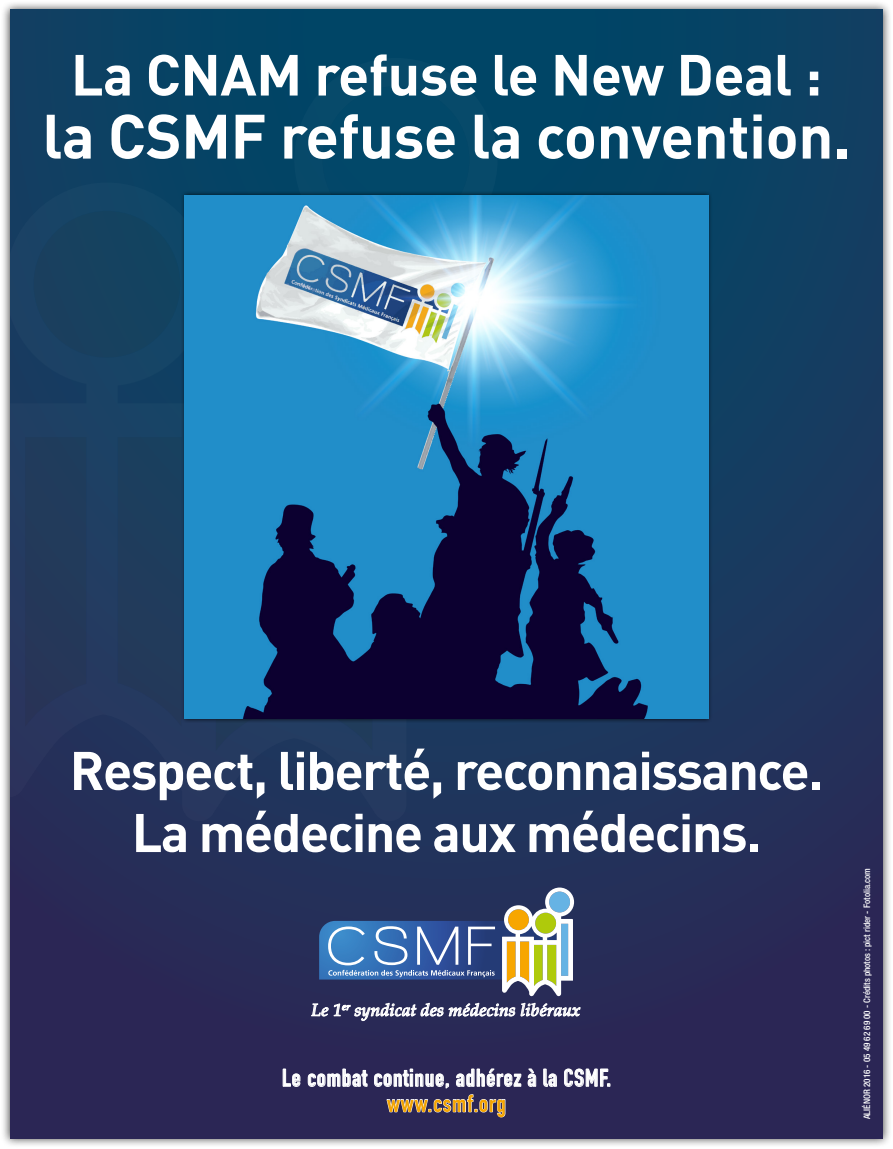
<style>
.page{position:relative;width:893px;height:1149px;background:#fff}
.page>*{position:absolute;margin:0;border:0;box-sizing:border-box;transform-origin:0 0}
.t1{font:700 61.5px "DIN";letter-spacing:-.01em;color:#fff}
.t2{font:700 57px "DIN";letter-spacing:-.01em;color:#fff}
.t3{font:700 53.4px "DIN";letter-spacing:-.03em;color:#fff}
.t4{font:700 24px "DIN Condensed";letter-spacing:.04em;color:#fff}
.t5{font:700 24px "DIN Condensed";letter-spacing:.04em;color:#f7a600}
.t6{font:italic 500 17.25px "Palatino";letter-spacing:.01em;color:#fff}
.t7{font:500 condensed 9px "Helvetica Neue";color:#fff}
</style>
<div class="page">
<div style="left:1px;top:0;width:891px;height:1147px;background:#000;opacity:.75"></div>
<div style="left:10px;top:10px;width:873px;height:1127px;background:linear-gradient(to bottom,#054767,#2f2655)"></div>
<svg style="left:10px;top:58px;width:488px;height:763px;background:#173d60"></svg>
<svg style="left:282px;top:1068px;width:19px;height:18px"></svg>
<svg style="left:308px;top:1068px;width:60px;height:18px"></svg>
<svg style="left:543px;top:1068px;width:14px;height:18px"></svg>
<svg style="left:564px;top:1067px;width:46px;height:19px"></svg>
<svg style="left:374px;top:1067px;width:162px;height:50px;background:#545076"></svg>
<svg style="left:311px;top:887px;width:270px;height:139px;background:#546482"></svg>
<div style="left:181px;top:190px;width:532px;height:532px;background:#000;opacity:.75"></div>
<img style="left:185px;top:195px;width:523px;height:523px">
<p class="t2" style="left:71px;top:38px;width:753px">La CNAM refuse le New Deal :</p>
<p class="t1" style="left:43px;top:96px;width:809px">la CSMF refuse la convention.</p>
<p class="t3" style="left:70px;top:735px;width:755px">Respect, liberté, reconnaissance.</p>
<p class="t3" style="left:132px;top:797px;width:631px">La médecine aux médecins.</p>
<p class="t6" style="left:311px;top:999px;width:270px">Le 1<sup>er</sup> syndicat des médecins libéraux</p>
<p class="t4" style="left:282px;top:1063px;width:330px">Le combat continue, adhérez à la CSMF.</p>
<p class="t5" style="left:387px;top:1088px;width:120px">www.csmf.org</p>
<p class="t7" style="left:862px;top:1118px;width:253px;rotate:-90deg">ALIÉNOR 2016 - 05 49 62 69 00 - Crédits photos : pict rider - Fotolia.com</p>
</div>
